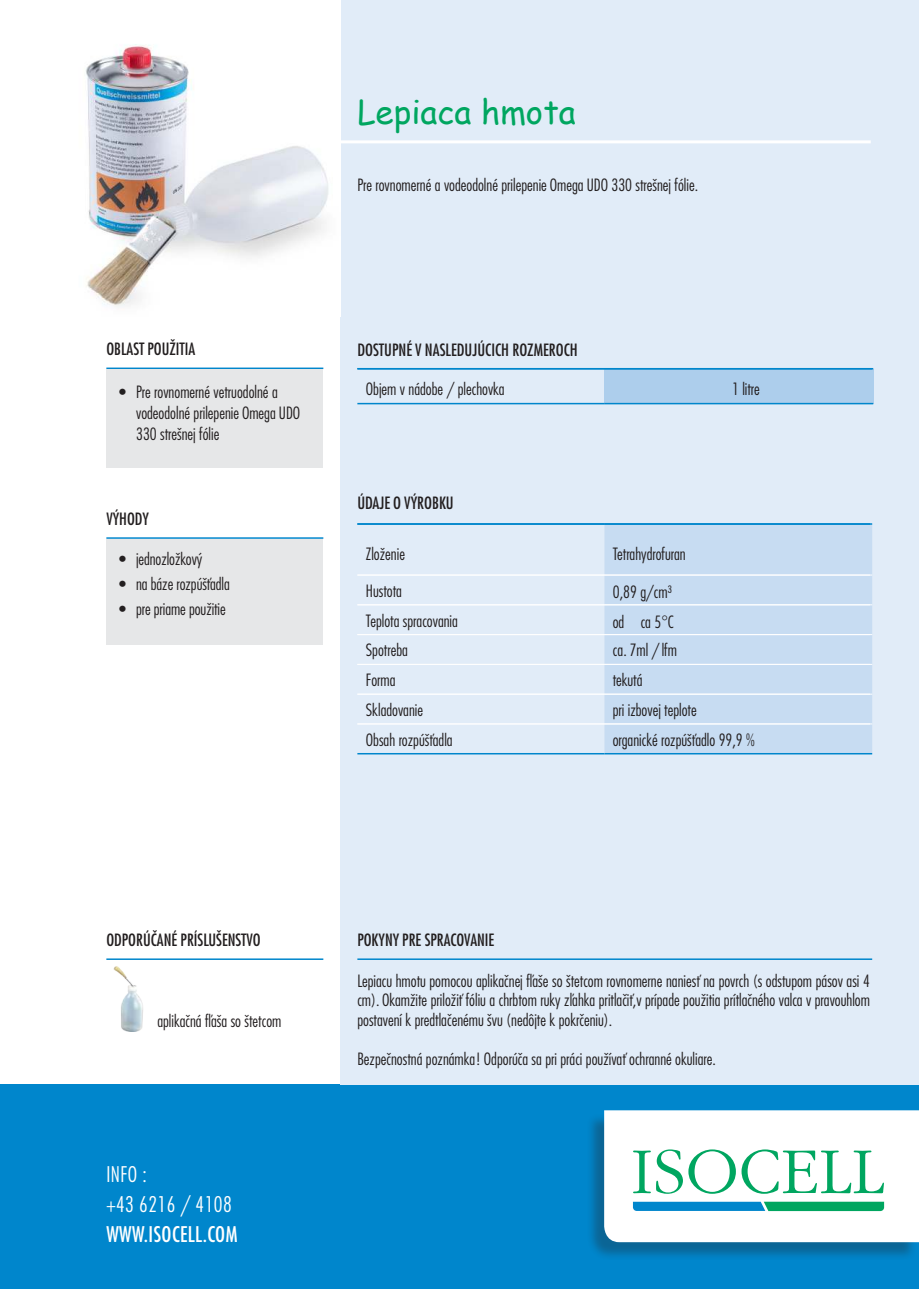
<style>
.page{position:relative;width:919px;height:1289px;background:#fff}
.page>*{position:absolute;margin:0;border:0;box-sizing:border-box;transform-origin:0 0}
.t1{font:33px "Comic Sans MS";color:#00a660}
.t2{font:300 condensed 21px/30px "Futura LT Pro";letter-spacing:.02em;color:#fff}
.t3{font:500 condensed 21px "Futura LT Pro";letter-spacing:.02em;color:#fff}
.t4{font:300 condensed 16.5px/29.7px "Futura LT Pro";color:#231f20}
.t5{font:500 condensed 16.5px "Futura LT Pro";color:#231f20}
</style>
<div class="page">
<div style="left:0;top:1084px;width:918px;height:204px;background:#0086cc"></div>
<div style="left:586px;top:1113px;width:331px;height:148px;background:#231f20;opacity:.32"></div>
<div style="left:340px;top:0;width:578px;height:1084px;background:#e1ecf8"></div>
<hr style="left:340px;top:140px;width:530px;height:3px;background:#fff">
<div style="left:604px;top:369px;width:269px;height:34px;background:#adceec"></div>
<hr style="left:604px;top:368px;width:269px;height:1px;background:#0086cc">
<hr style="left:357px;top:403px;width:247px;height:1px;background:#0086cc">
<hr style="left:604px;top:403px;width:269px;height:1px;background:#0086cc">
<div style="left:604px;top:524px;width:268px;height:229px;background:#c7dcf2"></div>
<hr style="left:604px;top:574px;width:268px;height:1px;background:#fff">
<hr style="left:604px;top:604px;width:268px;height:1px;background:#fff">
<hr style="left:604px;top:634px;width:268px;height:1px;background:#fff">
<hr style="left:604px;top:664px;width:268px;height:1px;background:#fff">
<hr style="left:604px;top:693px;width:268px;height:1px;background:#fff">
<hr style="left:604px;top:523px;width:268px;height:1px;background:#0086cc">
<hr style="left:604px;top:723px;width:268px;height:1px;background:#fff">
<hr style="left:357px;top:753px;width:247px;height:1px;background:#0086cc">
<hr style="left:604px;top:753px;width:268px;height:1px;background:#0086cc">
<img style="left:85px;top:44px;width:244px;height:263px">
<img style="left:113px;top:966px;width:30px;height:65px">
<hr style="left:357px;top:368px;width:246px;height:1px;background:#0086cc">
<hr style="left:603px;top:368px;width:269px;height:1px;background:#0086cc">
<hr style="left:357px;top:574px;width:247px;height:1px;background:#fff">
<hr style="left:357px;top:604px;width:247px;height:1px;background:#fff">
<hr style="left:357px;top:523px;width:247px;height:1px;background:#0086cc">
<hr style="left:357px;top:634px;width:247px;height:1px;background:#fff">
<hr style="left:357px;top:664px;width:247px;height:1px;background:#fff">
<hr style="left:357px;top:693px;width:247px;height:1px;background:#fff">
<hr style="left:357px;top:723px;width:247px;height:1px;background:#fff">
<div style="left:106px;top:539px;width:217px;height:105px;background:#e6e7e8"></div>
<hr style="left:106px;top:537px;width:217px;height:2px;background:#0086cc">
<hr style="left:106px;top:367px;width:217px;height:2px;background:#0086cc">
<div style="left:106px;top:369px;width:217px;height:99px;background:#e6e7e8"></div>
<hr style="left:357px;top:958px;width:515px;height:1px;background:#0086cc">
<hr style="left:106px;top:958px;width:217px;height:1px;background:#0086cc">
<svg style="left:604px;top:1110px;width:314px;height:132px"></svg>
<p class="t5" style="left:106px;top:339px;width:91px">OBLAST POUŽITIA</p>
<p class="t4" style="left:136px;top:382px;width:165px;line-height:21px;text-indent:-17px">• Pre rovnomerné vetruodolné a vodeodolné prilepenie Omega UDO<br>330 strešnej fólie</p>
<p class="t5" style="left:106px;top:509px;width:44px">VÝHODY</p>
<p class="t4" style="left:119px;top:545px;width:85px">• jednozložkový</p>
<p class="t4" style="left:119px;top:570px;width:112px">• na báze rozpúšťadla</p>
<p class="t4" style="left:119px;top:595px;width:108px">• pre priame použitie</p>
<h1 class="t1" style="left:357px;top:98px;width:220px">Lepiaca hmota</h1>
<p class="t4" style="left:357px;top:171px;width:342px">Pre rovnomerné a vodeodolné prilepenie Omega UDO 330 strešnej fólie.</p>
<p class="t5" style="left:357px;top:340px;width:222px">DOSTUPNÉ V NASLEDUJÚCICH ROZMEROCH</p>
<p class="t4" style="left:366px;top:375px;width:140px">Objem v nádobe / plechovka</p>
<p class="t4" style="left:732px;top:375px;width:29px">1 litre</p>
<p class="t5" style="left:357px;top:494px;width:98px">ÚDAJE O VÝROBKU</p>
<p class="t4" style="left:366px;top:540px;width:41px">Zloženie</p>
<p class="t4" style="left:366px;top:577px;width:94px">Hustota<br>Teplota spracovania<br>Spotreba<br>Forma<br>Skladovanie<br>Obsah rozpúšťadla</p>
<p class="t4" style="left:612px;top:540px;width:75px">Tetrahydrofuran</p>
<p class="t4" style="left:613px;top:578px;width:60px">0,89 g/cm³</p>
<p class="t4" style="left:640px;top:608px;width:35px">ca 5°C</p>
<p class="t4" style="left:613px;top:636px;width:65px">ca. 7ml /lfm</p>
<p class="t4" style="left:612px;top:608px;width:13px">od</p>
<p class="t4" style="left:612px;top:666px;width:144px">tekutá<br>pri izbovej teplote<br>organické rozpúšťadlo 99,9 %</p>
<p class="t5" style="left:106px;top:930px;width:156px">ODPORÚČANÉ PRÍSLUŠENSTVO</p>
<p class="t4" style="left:157px;top:1007px;width:125px">aplikačná fľaša so štetcom</p>
<p class="t2" style="left:106px;top:1160px;width:127px">INFO :<br>+43 6216 / 4108</p>
<p class="t3" style="left:106px;top:1222px;width:133px">WWW.ISOCELL.COM</p>
<p class="t5" style="left:357px;top:930px;width:138px">POKYNY PRE SPRACOVANIE</p>
<p class="t4" style="left:357px;top:971px;width:514px;line-height:19.5px;text-align:justify">Lepiacu hmotu pomocou aplikačnej fľaše so štetcom rovnomerne naniesť na povrch (s odstupom pásov asi 4 cm). Okamžite priložiť fóliu a chrbtom ruky zľahka pritlačiť,v prípade použitia prítlačného valca v pravouhlom postavení k predtlačenému švu (nedôjte k pokrčeniu).</p>
<p class="t4" style="left:357px;top:1044px;width:360px">Bezpečnostná poznámka! Odporúča sa pri práci používať ochranné okuliare.</p>
</div>
